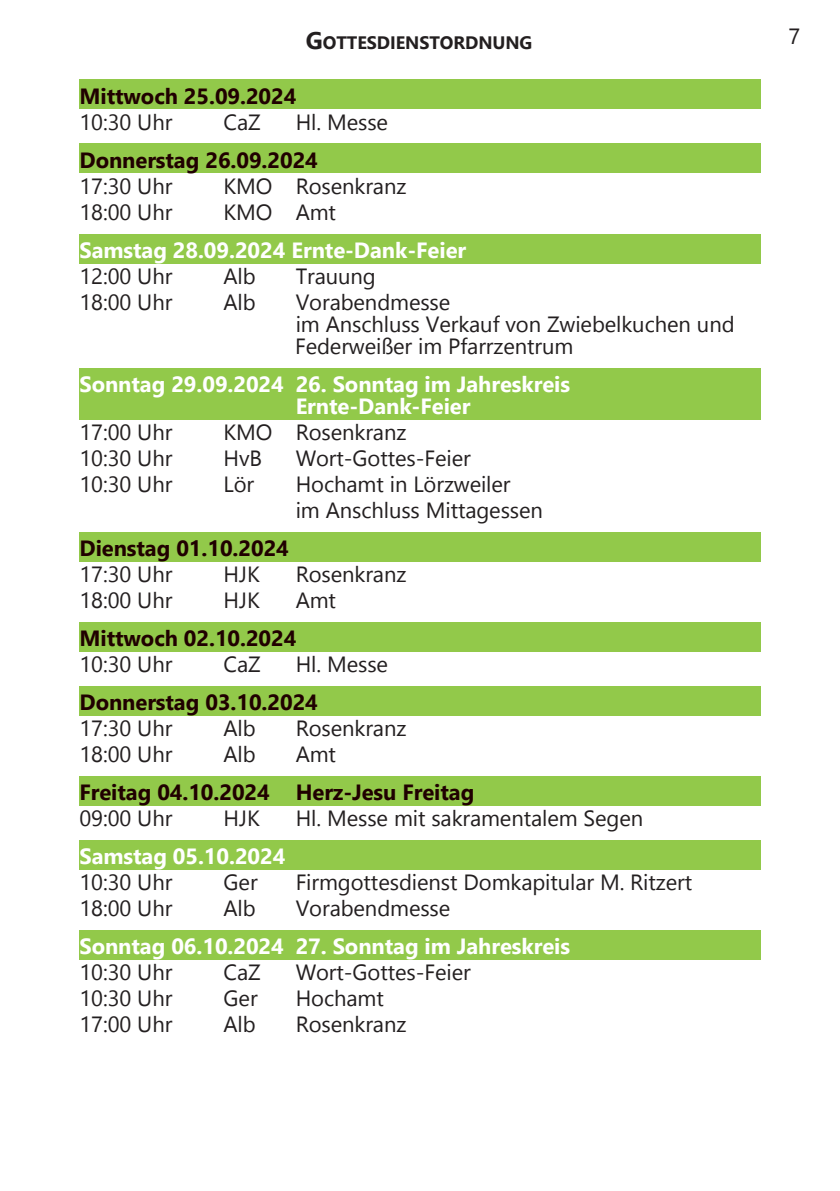
<style>
.page{position:relative;width:840px;height:1191px;background:#fff}
.page>*{position:absolute;margin:0;border:0;box-sizing:border-box;transform-origin:0 0}
.t1{font:22px/22px "Leelawadee UI";letter-spacing:-.005em;color:#231f20}
.t2{font:700 22px/22px "Leelawadee UI";letter-spacing:-.005em;color:#fff}
.t3{font:700 22px "Leelawadee UI";color:#200000}
.t4{font:700 18px "Leelawadee UI";letter-spacing:-.005em;color:#231f20}
.s1{font-size:24px}
</style>
<div class="page">
<div style="left:79px;top:80px;width:681px;height:29px;background:#92c94a"></div>
<div style="left:79px;top:144px;width:681px;height:29px;background:#92c94a"></div>
<div style="left:79px;top:234px;width:681px;height:29px;background:#92c94a"></div>
<div style="left:79px;top:368px;width:681px;height:51px;background:#92c94a"></div>
<div style="left:79px;top:532px;width:681px;height:29px;background:#92c94a"></div>
<div style="left:79px;top:622px;width:681px;height:29px;background:#92c94a"></div>
<div style="left:79px;top:686px;width:681px;height:29px;background:#92c94a"></div>
<div style="left:79px;top:776px;width:681px;height:29px;background:#92c94a"></div>
<div style="left:79px;top:840px;width:681px;height:29px;background:#92c94a"></div>
<div style="left:79px;top:930px;width:681px;height:29px;background:#92c94a"></div>
<p class="t4" style="left:305px;top:29px;width:228px"><span class="s1">G</span>OTTESDIENSTORDNUNG</p>
<p class="t1" style="left:788px;top:24px;width:13px">7</p>
<p class="t3" style="left:79px;top:80px;width:218px">Mittwoch 25.09.2024</p>
<p class="t1" style="left:79px;top:109px;width:94px">10:30 Uhr</p>
<p class="t1" style="left:223px;top:109px;width:39px">CaZ</p>
<p class="t1" style="left:295px;top:109px;width:94px">Hl. Messe</p>
<p class="t3" style="left:79px;top:144px;width:240px">Donnerstag 26.09.2024</p>
<p class="t1" style="left:79px;top:173px;width:94px">17:30 Uhr</p>
<p class="t1" style="left:223px;top:173px;width:184px">KMO Rosenkranz</p>
<p class="t1" style="left:79px;top:199px;width:94px">18:00 Uhr</p>
<p class="t1" style="left:223px;top:199px;width:114px">KMO Amt</p>
<p class="t2" style="left:79px;top:237px;width:388px">Samstag 28.09.2024 Ernte-Dank-Feier</p>
<p class="t1" style="left:79px;top:263px;width:94px">12:00 Uhr</p>
<p class="t1" style="left:223px;top:263px;width:34px">Alb</p>
<p class="t1" style="left:295px;top:263px;width:82px">Trauung</p>
<p class="t1" style="left:79px;top:289px;width:94px">18:00 Uhr</p>
<p class="t1" style="left:223px;top:289px;width:34px">Alb</p>
<p class="t1" style="left:295px;top:289px;width:441px">Vorabendmesse<br>im Anschluss Verkauf von Zwiebelkuchen und<br>Federweißer im Pfarrzentrum</p>
<p class="t2" style="left:295px;top:371px;width:276px;text-indent:-216px">Sonntag 29.09.2024 26. Sonntag im Jahreskreis<br>Ernte-Dank-Feier</p>
<p class="t1" style="left:79px;top:419px;width:94px">17:00 Uhr</p>
<p class="t1" style="left:223px;top:419px;width:184px">KMO Rosenkranz</p>
<p class="t1" style="left:79px;top:445px;width:94px">10:30 Uhr</p>
<p class="t1" style="left:223px;top:445px;width:40px">HvB</p>
<p class="t1" style="left:295px;top:445px;width:176px">Wort-Gottes-Feier</p>
<p class="t1" style="left:79px;top:471px;width:94px">10:30 Uhr</p>
<p class="t1" style="left:223px;top:471px;width:32px">Lör</p>
<p class="t1" style="left:295px;top:469px;width:249px;line-height:26px">Hochamt in Lörzweiler<br>im Anschluss Mittagessen</p>
<p class="t3" style="left:79px;top:532px;width:211px">Dienstag 01.10.2024</p>
<p class="t1" style="left:79px;top:561px;width:94px">17:30 Uhr</p>
<p class="t1" style="left:223px;top:561px;width:38px">HJK</p>
<p class="t1" style="left:295px;top:561px;width:112px">Rosenkranz</p>
<p class="t1" style="left:79px;top:587px;width:94px">18:00 Uhr</p>
<p class="t1" style="left:223px;top:587px;width:38px">HJK</p>
<p class="t1" style="left:295px;top:587px;width:42px">Amt</p>
<p class="t3" style="left:79px;top:622px;width:218px">Mittwoch 02.10.2024</p>
<p class="t1" style="left:79px;top:651px;width:94px">10:30 Uhr</p>
<p class="t1" style="left:223px;top:651px;width:39px">CaZ</p>
<p class="t1" style="left:295px;top:651px;width:94px">Hl. Messe</p>
<p class="t3" style="left:79px;top:686px;width:240px">Donnerstag 03.10.2024</p>
<p class="t1" style="left:79px;top:715px;width:94px">17:30 Uhr</p>
<p class="t1" style="left:223px;top:715px;width:34px">Alb</p>
<p class="t1" style="left:295px;top:715px;width:112px">Rosenkranz</p>
<p class="t1" style="left:79px;top:741px;width:94px">18:00 Uhr</p>
<p class="t1" style="left:223px;top:741px;width:34px">Alb</p>
<p class="t1" style="left:295px;top:741px;width:42px">Amt</p>
<p class="t3" style="left:79px;top:776px;width:396px">Freitag 04.10.2024 Herz-Jesu Freitag</p>
<p class="t1" style="left:79px;top:805px;width:94px">09:00 Uhr</p>
<p class="t1" style="left:223px;top:805px;width:38px">HJK</p>
<p class="t1" style="left:295px;top:805px;width:349px">Hl. Messe mit sakramentalem Segen</p>
<p class="t2" style="left:79px;top:843px;width:207px">Samstag 05.10.2024</p>
<p class="t1" style="left:79px;top:869px;width:94px">10:30 Uhr</p>
<p class="t1" style="left:223px;top:869px;width:36px">Ger</p>
<p class="t1" style="left:295px;top:869px;width:398px">Firmgottesdienst Domkapitular M. Ritzert</p>
<p class="t1" style="left:79px;top:895px;width:94px">18:00 Uhr</p>
<p class="t1" style="left:223px;top:895px;width:34px">Alb</p>
<p class="t1" style="left:295px;top:895px;width:156px">Vorabendmesse</p>
<p class="t2" style="left:79px;top:933px;width:492px">Sonntag 06.10.2024 27. Sonntag im Jahreskreis</p>
<p class="t1" style="left:79px;top:959px;width:94px">10:30 Uhr</p>
<p class="t1" style="left:223px;top:959px;width:39px">CaZ</p>
<p class="t1" style="left:295px;top:959px;width:176px">Wort-Gottes-Feier</p>
<p class="t1" style="left:79px;top:985px;width:94px">10:30 Uhr</p>
<p class="t1" style="left:223px;top:985px;width:36px">Ger</p>
<p class="t1" style="left:295px;top:985px;width:90px">Hochamt</p>
<p class="t1" style="left:79px;top:1011px;width:94px">17:00 Uhr</p>
<p class="t1" style="left:223px;top:1011px;width:34px">Alb</p>
<p class="t1" style="left:295px;top:1011px;width:112px">Rosenkranz</p>
</div>
